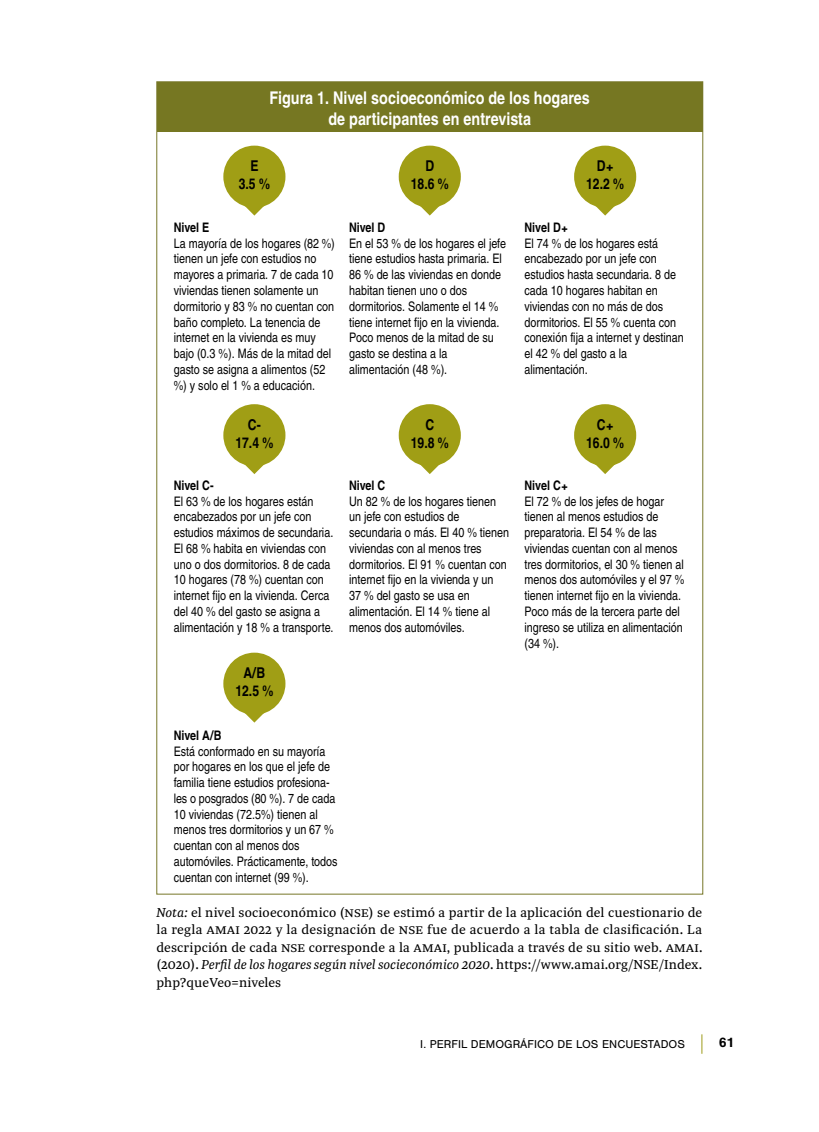
<style>
.page{position:relative;width:819px;height:1132px;background:#fff}
.page>*{position:absolute;margin:0;border:0;box-sizing:border-box;transform-origin:0 0}
.t1{font:700 17.5px/21px "Nimbus San Con L";color:#fff;text-align:center}
.t2{font:700 14.88px/17.8px "Nimbus San Con L";color:#000;text-align:center}
.t3{font:14px/17.5px "Tasman";letter-spacing:.01em;color:#000}
.t4{font:700 14px "Nimbus San";color:#000}
.t5{font:13.12px/15.8px "Nimbus San Con L";color:#000}
.t6{font:700 13.12px "Nimbus San Con L";letter-spacing:-.005em;color:#000}
.t7{font:11.9px "Nimbus San";color:#000}
.s1{font-style:italic}
</style>
<div class="page">
<svg style="left:701px;top:1034px;width:1px;height:19px"></svg>
<div style="left:157px;top:82px;width:545px;height:49px;background:#767722"></div>
<div style="left:398px;top:404px;width:63px;height:62px;background:#a09e15;border-radius:50%"></div>
<svg style="left:420px;top:464px;width:20px;height:10px"></svg>
<div style="left:574px;top:404px;width:62px;height:62px;background:#a09e15;border-radius:50%"></div>
<svg style="left:595px;top:464px;width:20px;height:10px"></svg>
<div style="left:223px;top:404px;width:62px;height:62px;background:#a09e15;border-radius:50%"></div>
<svg style="left:244px;top:464px;width:20px;height:10px"></svg>
<div style="left:223px;top:652px;width:62px;height:62px;background:#a09e15;border-radius:50%"></div>
<svg style="left:244px;top:713px;width:20px;height:9px"></svg>
<div style="left:398px;top:146px;width:63px;height:62px;background:#a09e15;border-radius:50%"></div>
<svg style="left:420px;top:206px;width:20px;height:9px"></svg>
<div style="left:574px;top:146px;width:62px;height:62px;background:#a09e15;border-radius:50%"></div>
<svg style="left:595px;top:206px;width:20px;height:9px"></svg>
<div style="left:223px;top:146px;width:62px;height:62px;background:#a09e15;border-radius:50%"></div>
<svg style="left:244px;top:206px;width:20px;height:9px"></svg>
<h1 class="t1" style="left:269px;top:86px;width:322px">Figura 1. Nivel socioeconómico de los hogares de participantes en entrevista</h1>
<p class="t2" style="left:239px;top:156px;width:33px">E<br>3.5 %</p>
<p class="t2" style="left:411px;top:156px;width:39px">D<br>18.6 %</p>
<p class="t2" style="left:586px;top:156px;width:39px">D+<br>12.2 %</p>
<p class="t6" style="left:174px;top:217px;width:37px">Nivel E</p>
<p class="t5" style="left:174px;top:235px;width:162px">La mayoría de los hogares (82 %) tienen un jefe con estudios no mayores a primaria. 7 de cada 10 viviendas tienen solamente un dormitorio y 83 % no cuentan con baño completo. La tenencia de internet en la vivienda es muy bajo (0.3 %). Más de la mitad del gasto se asigna a alimentos (52 %) y solo el 1 % a educación.</p>
<p class="t2" style="left:235px;top:415px;width:39px">C-<br>17.4 %</p>
<p class="t6" style="left:174px;top:475px;width:42px">Nivel C-</p>
<p class="t5" style="left:174px;top:492px;width:161px">El 63 % de los hogares están encabezados por un jefe con estudios máximos de secundaria.<br>El 68 % habita en viviendas con uno o dos dormitorios. 8 de cada<br>10 hogares (78 %) cuentan con internet fijo en la vivienda. Cerca del 40 % del gasto se asigna a alimentación y 18 % a transporte.</p>
<p class="t2" style="left:235px;top:663px;width:39px">A/B<br>12.5 %</p>
<p class="t6" style="left:349px;top:217px;width:38px">Nivel D</p>
<p class="t5" style="left:349px;top:235px;width:158px">En el 53 % de los hogares el jefe tiene estudios hasta primaria. El<br>86 % de las viviendas en donde habitan tienen uno o dos dormitorios. Solamente el 14 % tiene internet fijo en la vivienda.<br>Poco menos de la mitad de su gasto se destina a la alimentación (48 %).</p>
<p class="t6" style="left:524px;top:217px;width:45px">Nivel D+</p>
<p class="t5" style="left:524px;top:235px;width:161px">El 74 % de los hogares está encabezado por un jefe con estudios hasta secundaria. 8 de cada 10 hogares habitan en viviendas con no más de dos dormitorios. El 55 % cuenta con conexión fija a internet y destinan el 42 % del gasto a la alimentación.</p>
<p class="t2" style="left:411px;top:415px;width:39px">C<br>19.8 %</p>
<p class="t2" style="left:586px;top:415px;width:39px">C+<br>16.0 %</p>
<p class="t6" style="left:349px;top:475px;width:38px">Nivel C</p>
<p class="t5" style="left:349px;top:492px;width:162px">Un 82 % de los hogares tienen un jefe con estudios de secundaria o más. El 40 % tienen viviendas con al menos tres dormitorios. El 91 % cuentan con internet fijo en la vivienda y un<br>37 % del gasto se usa en alimentación. El 14 % tiene al menos dos automóviles.</p>
<p class="t6" style="left:524px;top:475px;width:45px">Nivel C+</p>
<p class="t5" style="left:524px;top:492px;width:161px">El 72 % de los jefes de hogar tienen al menos estudios de preparatoria. El 54 % de las viviendas cuentan con al menos tres dormitorios, el 30 % tienen al menos dos automóviles y el 97 % tienen internet fijo en la vivienda.<br>Poco más de la tercera parte del ingreso se utiliza en alimentación (34 %).</p>
<p class="t6" style="left:174px;top:725px;width:49px">Nivel A/B</p>
<p class="t5" style="left:174px;top:742px;width:165px">Está conformado en su mayoría por hogares en los que el jefe de familia tiene estudios profesiona&shy;les o posgrados (80 %). 7 de cada<br>10 viviendas (72.5%) tienen al menos tres dormitorios y un 67 % cuentan con al menos dos automóviles. Prácticamente, todos cuentan con internet (99 %).</p>
<p class="t3" style="left:156px;top:902px;width:547px"><span class="s1">Nota:</span> el nivel socioeconómico (nse) se estimó a partir de la aplicación del cuestionario de la regla amai</p>
<p class="t3" style="left:244px;top:920px;width:164px">2022 y la designación de nse</p>
<p class="t3" style="left:427px;top:920px;width:276px">fue de acuerdo a la tabla de clasificación. La</p>
<p class="t3" style="left:156px;top:937px;width:134px">descripción de cada nse</p>
<p class="t3" style="left:309px;top:937px;width:114px">corresponde a la amai</p>
<p class="t3" style="left:447px;top:937px;width:228px">, publicada a través de su sitio web. amai</p>
<p class="t3" style="left:156px;top:937px;width:547px;text-align:justify;text-indent:542px">. (2020). <span class="s1">Perfil de los hogares según nivel socieconómico 2020</span>. https://www.amai.org/NSE/Index. php?queVeo=niveles</p>
<p class="t7" style="left:420px;top:1036px;width:24px">I. PERFIL</p>
<p class="t7" style="left:471px;top:1036px;width:9px">DEMOGRÁFICO</p>
<p class="t7" style="left:557px;top:1036px;width:27px">DE LOS</p>
<p class="t7" style="left:602px;top:1036px;width:9px">ENCUESTADOS</p>
<p class="t4" style="left:718px;top:1034px;width:17px">61</p>
</div>
